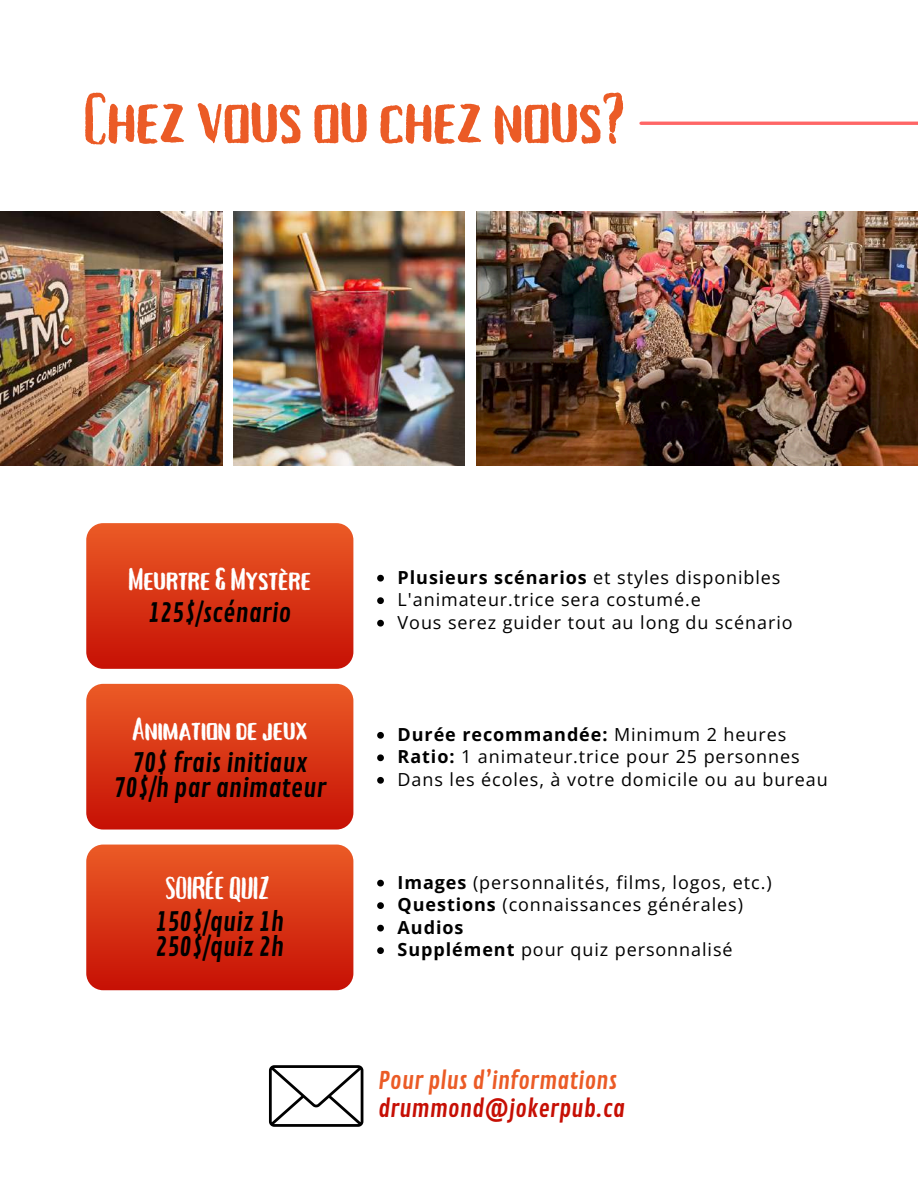
<style>
.page{position:relative;width:918px;height:1188px;background:#fff}
.page>*{position:absolute;margin:0;border:0;box-sizing:border-box;transform-origin:0 0}
.t1{font:72px "Tallow Sans TC Brush";color:#eb5b26}
.t2{font:31.5px "Tallow Sans TC Brush";color:#fff}
.t3{font:25.5px/24.8px "Contrail One";color:#000}
.t4{font:23.7px "Contrail One";color:#eb5b26}
.t5{font:23.7px "Contrail One";color:#c60f04}
.t6{font:18px/22.5px "Open Sans";letter-spacing:.05em;color:#000}
.s1{font-weight:700}
</style>
<div class="page">
<img style="left:234px;top:211px;width:231px;height:255px">
<img style="left:0;top:211px;width:223px;height:255px">
<hr style="left:641px;top:122px;width:277px;height:3px;background:#f66">
<svg style="left:377px;top:575px;width:7px;height:7px"></svg>
<svg style="left:377px;top:597px;width:7px;height:7px"></svg>
<svg style="left:377px;top:620px;width:7px;height:7px"></svg>
<div style="left:86px;top:523px;width:267px;height:146px;background:linear-gradient(to bottom,#eb5b26,#c71105);border-radius:17px"></div>
<div style="left:86px;top:845px;width:267px;height:145px;background:linear-gradient(to bottom,#eb5b26,#c71005);border-radius:17px"></div>
<svg style="left:377px;top:880px;width:7px;height:6px"></svg>
<svg style="left:377px;top:902px;width:7px;height:7px"></svg>
<svg style="left:377px;top:925px;width:7px;height:7px"></svg>
<svg style="left:377px;top:947px;width:7px;height:7px"></svg>
<svg style="left:377px;top:732px;width:7px;height:7px"></svg>
<svg style="left:377px;top:754px;width:7px;height:7px"></svg>
<svg style="left:377px;top:777px;width:7px;height:7px"></svg>
<div style="left:86px;top:684px;width:267px;height:146px;background:linear-gradient(to bottom,#eb5b26,#c71105);border-radius:17px"></div>
<img style="left:476px;top:211px;width:442px;height:255px">
<svg style="left:269px;top:1065px;width:94px;height:62px"></svg>
<h1 class="t1" style="left:84px;top:79px;width:543px">Chezvousouchez nous?</h1>
<h2 class="t2" style="left:129px;top:562px;width:184px">Meurtre&amp; Mystère</h2>
<h3 class="t3" style="left:148px;top:601px;width:144px">125$/scénario</h3>
<h2 class="t2" style="left:132px;top:712px;width:177px">Animation dejeux</h2>
<h3 class="t3" style="left:113px;top:752px;width:214px;text-align:center">70$ frais initiaux<br>70$/h par animateur</h3>
<h2 class="t2" style="left:166px;top:871px;width:105px">SOIRÉEQUIZ</h2>
<h3 class="t3" style="left:155px;top:911px;width:130px">150$/quiz 1h<br>250$/quiz 2h</h3>
<p class="t6" style="left:398px;top:566px;width:397px"><span class="s1">Plusieurs scénarios</span> et styles disponibles<br>L'animateur.trice sera costumé.e<br>Vous serez guider tout au long du scénario</p>
<p class="t6" style="left:398px;top:723px;width:432px"><span class="s1">Durée recommandée:</span> Minimum 2 heures<br><span class="s1">Ratio:</span> 1 animateur.trice pour 25 personnes<br>Dans les écoles, à votre domicile ou au bureau</p>
<p class="t6" style="left:398px;top:871px;width:376px"><span class="s1">Images</span> (personnalités, films, logos, etc.)<br><span class="s1">Questions</span> (connaissances générales)<br><span class="s1">Audios<br>Supplément</span> pour quiz personnalisé</p>
<h3 class="t4" style="left:378px;top:1067px;width:241px">Pour plus d’informations</h3>
<h3 class="t5" style="left:378px;top:1095px;width:249px">drummond@jokerpub.ca</h3>
</div>
